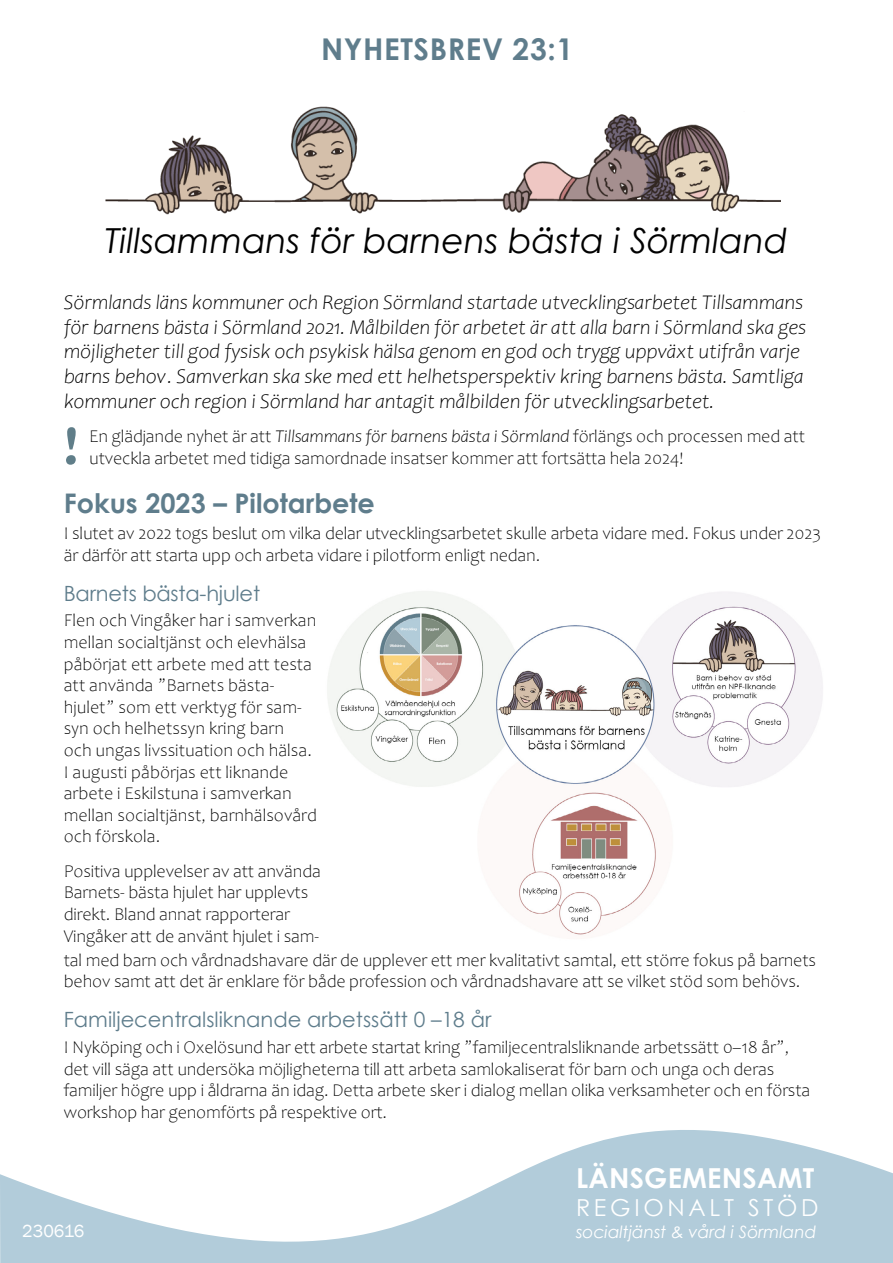
<style>
.page{position:relative;width:893px;height:1263px;background:#fff}
.page>*{position:absolute;margin:0;border:0;box-sizing:border-box;transform-origin:0 0}
.t1{font:700 57px "Candara";color:#607e89}
.t2{font:italic 34.5px "Century Gothic";color:#000}
.t3{font:700 30px "Century Gothic";letter-spacing:.02em;color:#5f7d8c}
.t4{font:700 27.6px "Century Gothic";letter-spacing:.01em;color:#fff}
.t5{font:700 27px "Century Gothic";color:#5f7d8c}
.t6{font:23.4px "Century Gothic";letter-spacing:.16em;color:#fff}
.t7{font:italic 300 21px/24.8px "Candara";letter-spacing:-.01em;color:#000}
.t8{font:21px "Century Gothic";color:#5f7d8c}
.t9{font:300 18px/21.6px "Candara";letter-spacing:-.01em;color:#000}
.t10{font:18px "Franklin Gothic";color:#fff}
.t11{font:italic 16.95px "Century Gothic";color:#fff}
.s1{font-style:italic}
</style>
<div class="page">
<svg style="left:0;top:1130px;width:893px;height:133px;fill:#b2ccda"></svg>
<img style="left:105px;top:106px;width:675px;height:109px">
<img style="left:327px;top:591px;width:496px;height:344px">
<h3 class="t3" style="left:321px;top:26px;width:254px">NYHETSBREV 23:1</h3>
<h2 class="t2" style="left:105px;top:217px;width:684px">Tillsammans för barnens bästa i Sörmland</h2>
<p class="t7" style="left:64px;top:290px;width:744px">Sörmlands läns kommuner och Region Sörmland startade utvecklingsarbetet Tillsammans för barnens bästa i Sörmland 2021. Målbilden för arbetet är att alla barn i Sörmland ska ges möjligheter till god fysisk och psykisk hälsa genom en god och trygg uppväxt utifrån varje barns behov. Samverkan ska ske med ett helhetsperspektiv kring barnens bästa. Samtliga kommuner och region i Sörmland har antagit målbilden för utvecklingsarbetet.</p>
<p class="t9" style="left:89px;top:426px;width:717px">En glädjande nyhet är att <span class="s1">Tillsammans för barnens bästa i Sörmland</span> förlängs och processen med att utveckla arbetet med tidiga samordnade insatser kommer att fortsätta hela 2024!</p>
<h3 class="t5" style="left:64px;top:483px;width:313px">Fokus 2023 – Pilotarbete</h3>
<p class="t9" style="left:64px;top:523px;width:759px">I slutet av 2022 togs beslut om vilka delar utvecklingsarbetet skulle arbeta vidare med. Fokus under 2023 är därför att starta upp och arbeta vidare i pilotform enligt nedan.</p>
<p class="t8" style="left:64px;top:579px;width:198px">Barnets bästa-hjulet</p>
<h1 class="t1" style="left:64px;top:410px;width:16px">!</h1>
<p class="t9" style="left:64px;top:610px;width:255px">Flen och Vingåker har i samverkan mellan socialtjänst och elevhälsa påbörjat ett arbete med att testa att använda ”Barnets bästa&shy;hjulet” som ett verktyg för sam&shy;syn och helhetssyn kring barn<br>och ungas livssituation och hälsa.<br>I augusti påbörjas ett liknande arbete i Eskilstuna i samverkan mellan socialtjänst, barnhälsovård och förskola.</p>
<p class="t9" style="left:64px;top:860px;width:259px">Positiva upplevelser av att använda Barnets- bästa hjulet har upplevts direkt. Bland annat rapporterar Vingåker att de använt hjulet i sam-</p>
<p class="t9" style="left:64px;top:949px;width:754px">tal med barn och vårdnadshavare där de upplever ett mer kvalitativt samtal, ett större fokus på barnets behov samt att det är enklare för både profession och vårdnadshavare att se vilket stöd som behövs.</p>
<p class="t8" style="left:64px;top:1005px;width:429px">Familjecentralsliknande arbetssätt 0 –18 år</p>
<p class="t9" style="left:64px;top:1037px;width:748px">I Nyköping och i Oxelösund har ett arbete startat kring ”familjecentralsliknande arbetssätt 0–18 år”, det vill säga att undersöka möjligheterna till att arbeta samlokaliserat för barn och unga och deras familjer högre upp i åldrarna än idag. Detta arbete sker i dialog mellan olika verksamheter och en första workshop har genomförts på respektive ort.</p>
<p class="t10" style="left:22px;top:1220px;width:64px">230616</p>
<h3 class="t4" style="left:576px;top:1157px;width:240px">LÄNSGEMENSAMT</h3>
<p class="t6" style="left:576px;top:1192px;width:244px">REGIONALT STÖD</p>
<p class="t11" style="left:576px;top:1220px;width:242px">socialtjänst &amp; vård i Sörmland</p>
</div>
